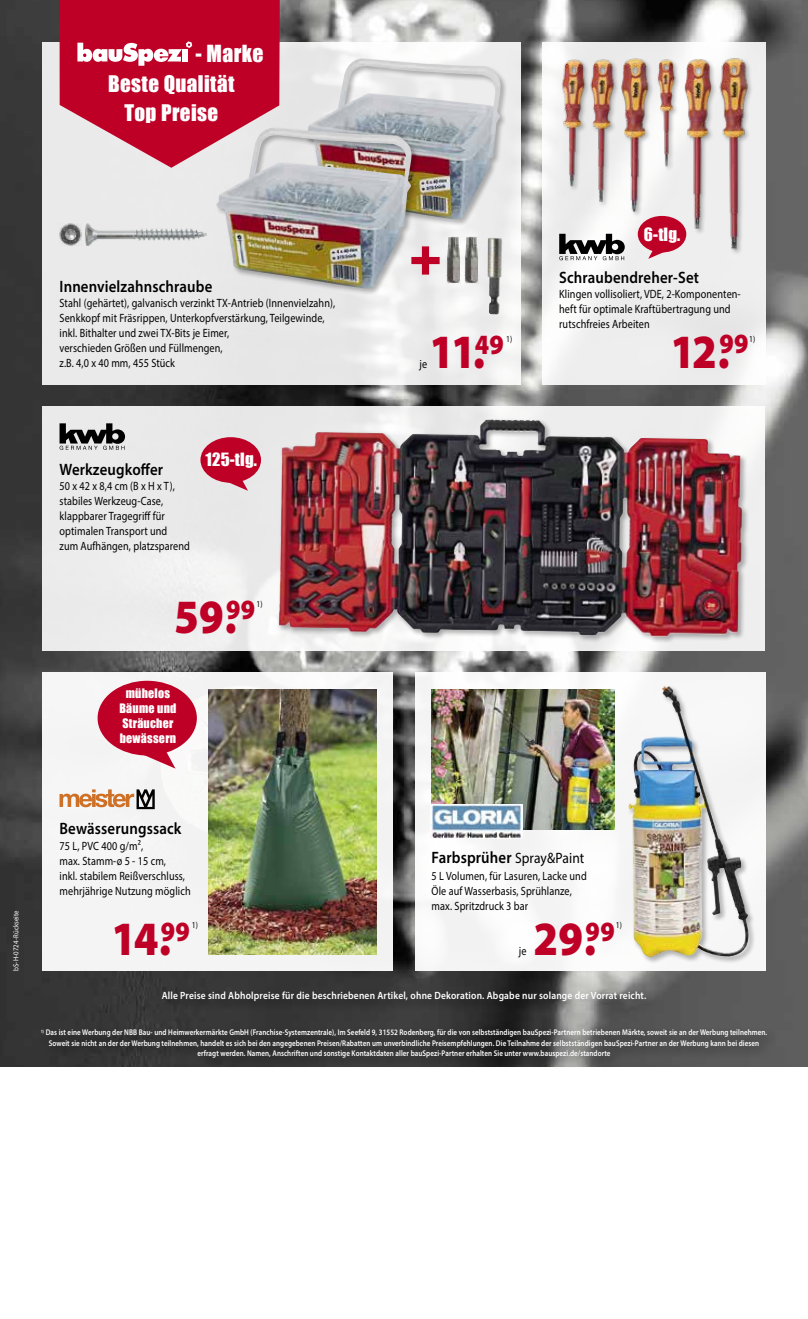
<style>
.page{position:relative;width:808px;height:1319px;background:#fff}
.page>*{position:absolute;margin:0;border:0;box-sizing:border-box;transform-origin:0 0}
.t1{font:60px "Impact";color:#be0027}
.t2{font:900 48px "Myriad Pro";letter-spacing:-.06em;color:#be0027;scale:.9 1}
.t3{font:21.6px "Impact";letter-spacing:.02em;color:#fff}
.t4{font:21px/28.5px "Impact";letter-spacing:.02em;color:#fff;text-align:center}
.t5{font:16.8px "Impact";letter-spacing:.01em;color:#fff}
.t6{font:600 16.5px "Myriad Pro";letter-spacing:.01em;color:#000;scale:.9 1}
.t7{font:12px/15px "Myriad Pro";letter-spacing:.01em;color:#000;scale:.85 1}
.t8{font:12px/15px "Impact";letter-spacing:.02em;color:#fff;text-align:center}
.t9{font:600 10.5px "Myriad Pro";letter-spacing:.02em;color:#fff;scale:.9 1}
.t10{font:9px "Myriad Pro";color:#000;scale:.85 1}
.t11{font:600 8.25px/10.5px "Myriad Pro";letter-spacing:.01em;color:#fff;text-align:center;scale:.85 1}
.t12{font:7.5px "Myriad Pro";letter-spacing:.02em;color:#fff;scale:.9 1}
.s1{font-weight:400;font-size:15px}
</style>
<div class="page">
<img style="left:0;top:0;width:808px;height:1067px">
<div style="left:43px;top:406px;width:722px;height:245px;background:#eaeaea"></div>
<svg style="left:43px;top:43px;width:478px;height:342px;fill:#eaeaea"></svg>
<div style="left:542px;top:43px;width:223px;height:342px;background:linear-gradient(to right,#f4f4f4,#eaeaea)"></div>
<div style="left:43px;top:672px;width:350px;height:299px;background:#f4f4f4"></div>
<div style="left:415px;top:672px;width:350px;height:299px;background:#f8f8f8"></div>
<div style="left:158px;top:987px;width:500px;height:27px;background:#000;opacity:.5"></div>
<div style="left:37px;top:1025px;width:742px;height:44px;background:#000;opacity:.5"></div>
<img style="left:208px;top:689px;width:168px;height:265px">
<svg style="left:60px;top:789px;width:95px;height:20px"></svg>
<img style="left:59px;top:224px;width:22px;height:22px">
<img style="left:83px;top:222px;width:125px;height:24px">
<img style="left:487px;top:237px;width:3px;height:51px">
<img style="left:447px;top:236px;width:13px;height:47px">
<img style="left:465px;top:236px;width:13px;height:47px">
<svg style="left:60px;top:0;width:220px;height:168px;background:#c52747"></svg>
<div style="left:182px;top:49px;width:6px;height:12px;background:#fff"></div>
<img style="left:432px;top:689px;width:183px;height:140px">
<div style="left:627px;top:684px;width:129px;height:280px;background:#000;opacity:.3"></div>
<img style="left:628px;top:685px;width:72px;height:271px">
<svg style="left:559px;top:257px;width:66px;height:3px"></svg>
<div style="left:560px;top:57px;width:194px;height:199px;background:#efefef"></div>
<img style="left:554px;top:52px;width:196px;height:205px">
<img style="left:431px;top:804px;width:91px;height:34px">
<div style="left:98px;top:680px;width:99px;height:75px;background:#be0027;border-radius:50%"></div>
<svg style="left:139px;top:749px;width:36px;height:19px"></svg>
<div style="left:304px;top:57px;width:204px;height:169px;background:#000;opacity:.3"></div>
<img style="left:306px;top:58px;width:195px;height:161px">
<div style="left:638px;top:216px;width:48px;height:36px;background:#be0027;border-radius:50%"></div>
<svg style="left:648px;top:249px;width:18px;height:10px"></svg>
<div style="left:277px;top:418px;width:473px;height:226px;background:#000;opacity:.3"></div>
<img style="left:279px;top:420px;width:209px;height:207px">
<svg style="left:60px;top:423px;width:65px;height:27px"></svg>
<div style="left:200px;top:437px;width:61px;height:45px;background:#be0027;border-radius:50%"></div>
<svg style="left:226px;top:478px;width:22px;height:12px"></svg>
<div style="left:215px;top:126px;width:204px;height:169px;background:#000;opacity:.3"></div>
<img style="left:216px;top:128px;width:196px;height:160px">
<h3 class="t3" style="left:195px;top:36px;width:70px">- Marke</h3>
<h3 class="t4" style="left:108px;top:69px;width:128px">Beste Qualität<br>Top Preise</h3>
<h3 class="t6" style="left:60px;top:276px;width:171px">Innenvielzahnschraube</h3>
<p class="t7" style="left:60px;top:295px;width:326px">Stahl (gehärtet), galvanisch verzinkt TX-Antrieb (Innenvielzahn), Senkkopf mit Fräsrippen, Unterkopfverstärkung, Teilgewinde, inkl. Bithalter und zwei TX-Bits je Eimer,<br>verschieden Größen und Füllmengen,<br>z.B. 4,0 x 40 mm, 455 Stück</p>
<h1 class="t1" style="left:409px;top:214px;width:33px">+</h1>
<h3 class="t5" style="left:644px;top:221px;width:38px">6-tlg.</h3>
<h3 class="t6" style="left:559px;top:267px;width:157px">Schraubendreher-Set</h3>
<p class="t7" style="left:559px;top:286px;width:215px">Klingen vollisoliert, VDE, 2-Komponenten&shy;heft für optimale Kraftübertragung und rutschfreies Arbeiten</p>
<h2 class="t2" style="left:670px;top:319px;width:88px">12.<sup>99</sup></h2>
<h2 class="t2" style="left:429px;top:320px;width:84px">11.<sup>49</sup></h2>
<p class="t10" style="left:506px;top:333px;width:9px">1)</p>
<p class="t10" style="left:749px;top:333px;width:9px">1)</p>
<p class="t7" style="left:419px;top:356px;width:11px">je</p>
<h3 class="t6" style="left:60px;top:458px;width:117px">Werkzeugkoffer</h3>
<p class="t7" style="left:60px;top:478px;width:155px">50 x 42 x 8,4 cm (B x H x T), stabiles Werkzeug-Case, klappbarer Tragegriff für optimalen Transport und<br>zum Aufhängen, platzsparend</p>
<h3 class="t5" style="left:205px;top:446px;width:53px">125-tlg.</h3>
<h2 class="t2" style="left:174px;top:585px;width:92px">59.<sup>99</sup></h2>
<p class="t10" style="left:257px;top:598px;width:9px">1)</p>
<p class="t8" style="left:119px;top:685px;width:59px">mühelos<br>Bäume und<br>Sträucher bewässern</p>
<p class="t12" style="left:11px;top:971px;width:69px;rotate:-90deg">bS-H-0724-Rückseite</p>
<h3 class="t6" style="left:60px;top:817px;width:137px">Bewässerungssack</h3>
<p class="t7" style="left:60px;top:838px;width:156px">75 L, PVC 400 g/m²,<br>max. Stamm-ø 5 - 15 cm,<br>inkl. stabilem Reißverschluss, mehrjährige Nutzung möglich</p>
<h3 class="t6" style="left:432px;top:847px;width:171px">Farbsprüher <span class="s1">Spray&amp;Paint</span></h3>
<p class="t7" style="left:432px;top:867px;width:184px">5 L Volumen, für Lasuren, Lacke und<br>Öle auf Wasserbasis, Sprühlanze, max. Spritzdruck 3 bar</p>
<h2 class="t2" style="left:112px;top:906px;width:89px">14.<sup>99</sup></h2>
<h2 class="t2" style="left:533px;top:906px;width:92px">29.<sup>99</sup></h2>
<p class="t10" style="left:192px;top:919px;width:9px">1)</p>
<p class="t10" style="left:616px;top:919px;width:9px">1)</p>
<p class="t7" style="left:519px;top:943px;width:11px">je</p>
<p class="t9" style="left:162px;top:988px;width:540px">Alle Preise sind Abholpreise für die beschriebenen Artikel, ohne Dekoration. Abgabe nur solange der Vorrat reicht.</p>
<p class="t11" style="left:41px;top:1027px;width:856px"><sup>1)</sup> Das ist eine Werbung der NBB Bau- und Heimwerkermärkte GmbH (Franchise-Systemzentrale), Im Seefeld 9, 31552 Rodenberg, für die von selbstständigen bauSpezi-Partnern betriebenen Märkte, soweit sie an der Werbung teilnehmen.<br>Soweit sie nicht an der der Werbung teilnehmen, handelt es sich bei den angegebenen Preisen/Rabatten um unverbindliche Preisempfehlungen. Die Teilnahme der selbstständigen bauSpezi-Partner an der Werbung kann bei diesen erfragt werden. Namen, Anschriften und sonstige Kontaktdaten aller bauSpezi-Partner erhalten Sie unter www.bauspezi.de/standorte</p>
</div>
